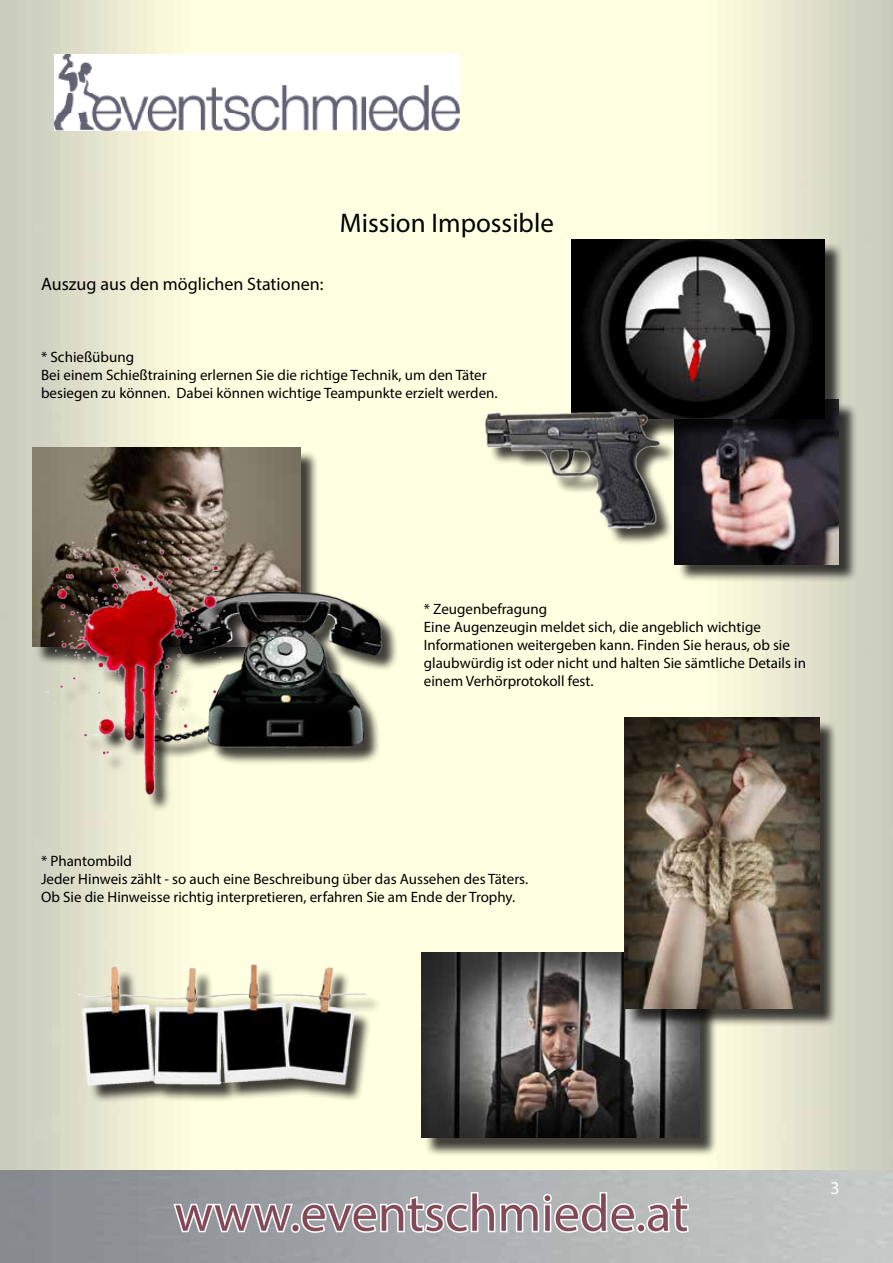
<style>
.page{position:relative;width:893px;height:1263px;background:#fff}
.page>*{position:absolute;margin:0;border:0;box-sizing:border-box;transform-origin:0 0}
.t1{font:52.5px "Myriad Pro";color:#834957}
.t2{font:27px "Myriad Pro";color:#000}
.t3{font:18px "Myriad Pro";color:#000}
.t4{font:18px "Myriad Pro";color:#fff}
.t5{font:15px/18px "Myriad Pro";color:#000}
</style>
<div class="page">
<img style="left:0;top:0;width:893px;height:1170px">
<img style="left:54px;top:54px;width:405px;height:76px">
<svg style="left:172px;top:1190px;width:465px;height:44px"></svg>
<div style="left:636px;top:1223px;width:10px;height:10px;border:3px solid #fff;border-radius:50%"></div>
<svg style="left:645px;top:1194px;width:45px;height:40px"></svg>
<div style="left:677px;top:402px;width:181px;height:181px;background:#000;opacity:.75"></div>
<img style="left:675px;top:438px;width:164px;height:126px">
<div style="left:35px;top:450px;width:284px;height:215px;background:#000;opacity:.75"></div>
<img style="left:33px;top:448px;width:267px;height:198px">
<div style="left:573px;top:242px;width:270px;height:196px;background:#000;opacity:.75"></div>
<img style="left:571px;top:240px;width:254px;height:179px">
<div style="left:138px;top:593px;width:261px;height:172px;background:#000;opacity:.75"></div>
<img style="left:243px;top:585px;width:145px;height:168px">
<div style="left:424px;top:955px;width:294px;height:201px;background:#000;opacity:.75"></div>
<img style="left:422px;top:952px;width:278px;height:186px">
<div style="left:81px;top:967px;width:302px;height:136px;background:#000;opacity:.75"></div>
<img style="left:79px;top:957px;width:286px;height:149px">
<div style="left:488px;top:411px;width:189px;height:135px;background:#000;opacity:.75"></div>
<img style="left:480px;top:408px;width:183px;height:123px">
<div style="left:50px;top:541px;width:193px;height:299px;background:#000;opacity:.75"></div>
<img style="left:39px;top:532px;width:191px;height:296px">
<div style="left:627px;top:720px;width:211px;height:307px;background:#000;opacity:.75"></div>
<img style="left:625px;top:718px;width:194px;height:291px">
<p class="t3" style="left:41px;top:273px;width:284px">Auszug aus den möglichen Stationen:</p>
<h2 class="t2" style="left:340px;top:206px;width:215px">Mission Impossible</h2>
<p class="t5" style="left:41px;top:347px;width:458px">* Schießübung<br>Bei einem Schießtraining erlernen Sie die richtige Technik, um den Täter besiegen zu können. Dabei können wichtige Teampunkte erzielt werden.</p>
<p class="t5" style="left:424px;top:599px;width:384px">* Zeugenbefragung<br>Eine Augenzeugin meldet sich, die angeblich wichtige Informationen weitergeben kann. Finden Sie heraus, ob sie glaubwürdig ist oder nicht und halten Sie sämtliche Details in einem Verhörprotokoll fest.</p>
<p class="t5" style="left:41px;top:851px;width:488px">* Phantombild<br>Jeder Hinweis zählt - so auch eine Beschreibung über das Aussehen des Täters.<br>Ob Sie die Hinweisse richtig interpretieren, erfahren Sie am Ende der Trophy.</p>
<h1 class="t1" style="left:174px;top:1181px;width:516px">www.eventschmiede.at</h1>
<p class="t4" style="left:831px;top:1176px;width:11px">3</p>
</div>
